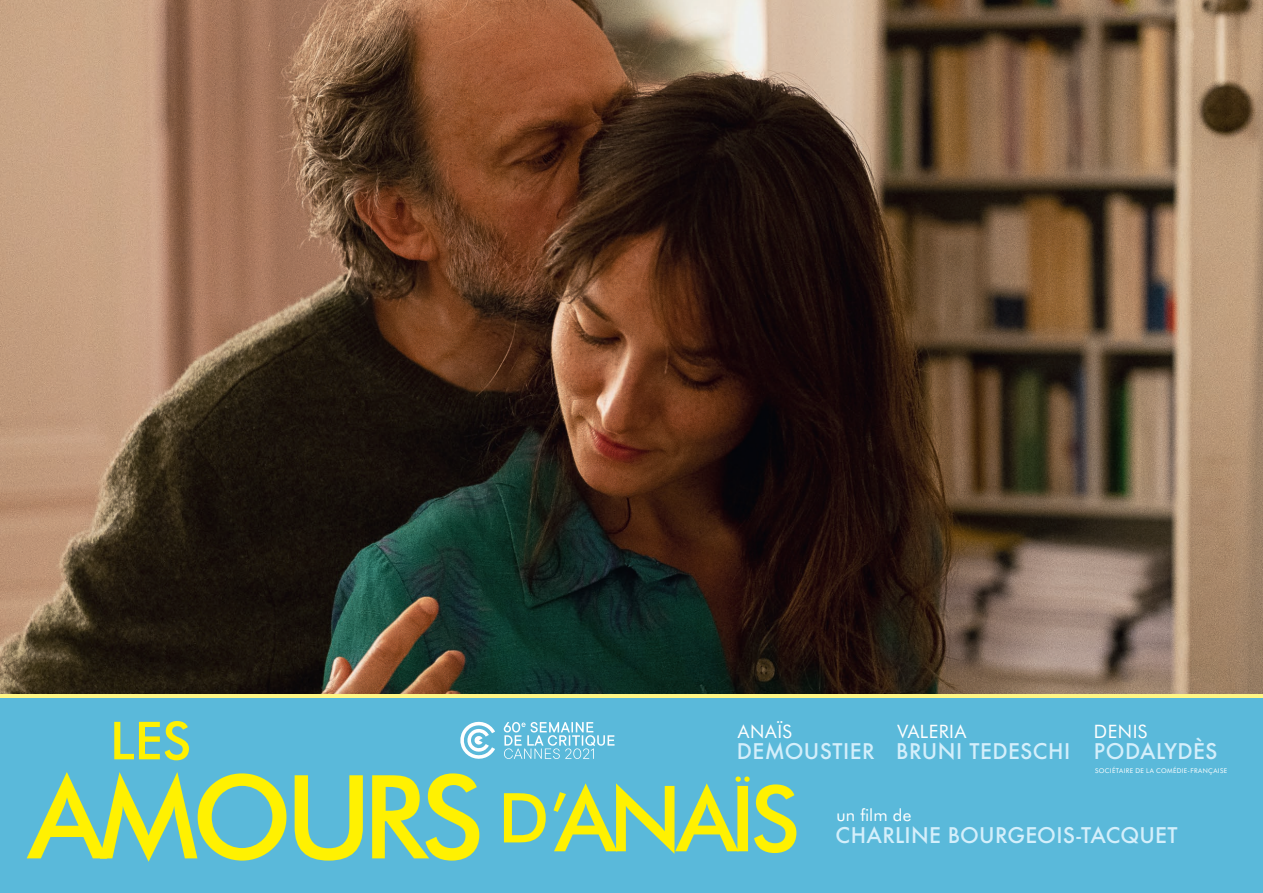
<style>
.page{position:relative;width:1263px;height:893px;background:#fff}
.page>*{position:absolute;margin:0;border:0;box-sizing:border-box;transform-origin:0 0}
.t1{font:500 21px "Futura";letter-spacing:.015em;color:#d4effb}
.t2{font:18.45px "Futura BT";letter-spacing:.025em;color:#fff}
.t3{font:16.8px "Futura BT";color:#fff}
.t4{font:6.6px "Futura BT";letter-spacing:.055em;color:#fff}
</style>
<div class="page">
<div style="left:0;top:697px;width:1263px;height:196px;background:#5ab9da"></div>
<svg style="left:0;top:693px;width:1263px;height:4px;background:#d0c86f"></svg>
<svg style="left:504px;top:776px;width:292px;height:78px"></svg>
<svg style="left:114px;top:721px;width:75px;height:39px"></svg>
<svg style="left:27px;top:772px;width:452px;height:90px"></svg>
<svg style="left:460px;top:721px;width:154px;height:38px"></svg>
<img style="left:0;top:0;width:1263px;height:693px">
<p class="t2" style="left:738px;top:720px;width:56px">ANAÏS</p>
<p class="t1" style="left:737px;top:736px;width:140px">DEMOUSTIER</p>
<p class="t2" style="left:897px;top:720px;width:70px">VALERIA</p>
<p class="t1" style="left:896px;top:736px;width:175px">BRUNI TEDESCHI</p>
<p class="t2" style="left:1094px;top:720px;width:55px">DENIS</p>
<p class="t1" style="left:1094px;top:737px;width:125px">PODALYDÈS</p>
<p class="t4" style="left:1095px;top:766px;width:134px">SOCIÉTAIRE DE LA COMÉDIE-FRANÇAISE</p>
<p class="t3" style="left:836px;top:804px;width:76px">un film de</p>
<p class="t1" style="left:836px;top:821px;width:344px">CHARLINE BOURGEOIS-TACQUET</p>
</div>
